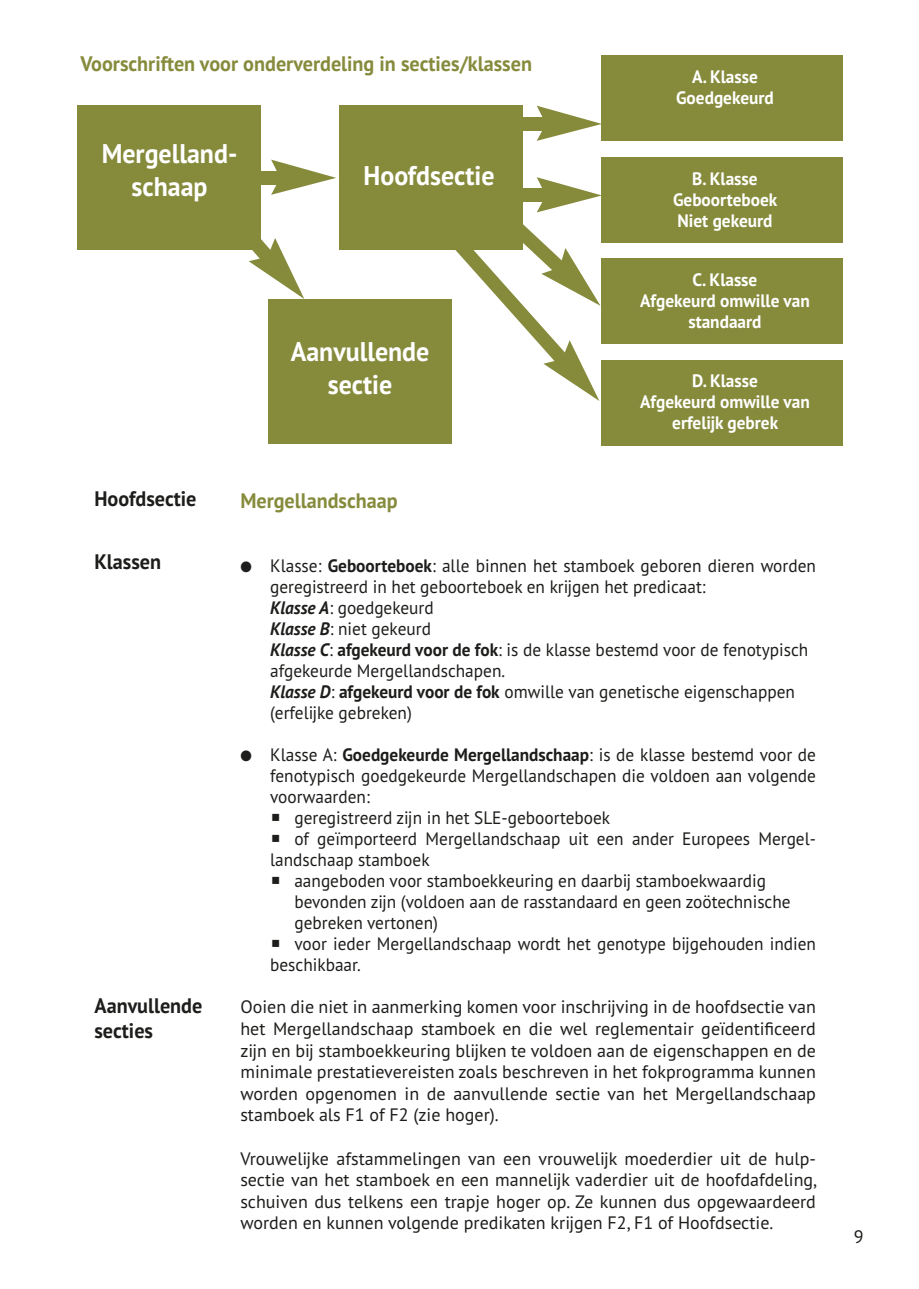
<style>
.page{position:relative;width:919px;height:1289px;background:#fff}
.page>*{position:absolute;margin:0;border:0;box-sizing:border-box;transform-origin:0 0}
.t1{font:700 27px/32.4px "PT Sans Pro";color:#fff;text-align:center;scale:.96 1}
.t2{font:700 21px "PT Sans Pro";color:#868b3c;scale:.96 1}
.t3{font:700 21px/25.2px "PT Sans Pro";color:#1d1d1b;scale:.96 1}
.t4{font:18px/21px "PT Sans Pro";color:#1d1d1b;scale:.96 1}
.t5{font:18px/21.6px "PT Sans Pro";color:#1d1d1b;text-align:justify}
.t6{font:700 18px/21px "PT Sans Pro";color:#fff;text-align:center;scale:.96 1}
.s1{font-weight:700}
.s2{font-weight:700;font-style:italic}
.s3{font-family:"Schnebel Sans Pro";font-size:21px}
</style>
<div class="page">
<div style="left:77px;top:105px;width:183px;height:145px;background:#868b3c"></div>
<div style="left:339px;top:105px;width:183px;height:145px;background:#868b3c"></div>
<div style="left:268px;top:299px;width:183px;height:145px;background:#868b3c"></div>
<div style="left:601px;top:55px;width:242px;height:86px;background:#868b3c"></div>
<div style="left:601px;top:157px;width:242px;height:85px;background:#868b3c"></div>
<div style="left:601px;top:258px;width:242px;height:86px;background:#868b3c"></div>
<div style="left:601px;top:360px;width:242px;height:85px;background:#868b3c"></div>
<div style="left:234px;top:171px;width:61px;height:14px;background:#868b3c"></div>
<svg style="left:271px;top:160px;width:65px;height:35px"></svg>
<div style="left:500px;top:117px;width:61px;height:14px;background:#868b3c"></div>
<svg style="left:536px;top:106px;width:65px;height:35px"></svg>
<svg style="left:248px;top:218px;width:56px;height:81px"></svg>
<svg style="left:451px;top:177px;width:151px;height:224px"></svg>
<p class="t2" style="left:81px;top:50px;width:471px">Voorschriften voor onderverdeling in secties/klassen</p>
<h1 class="t1" style="left:102px;top:137px;width:143px">Mergelland&shy;schaap</h1>
<h1 class="t1" style="left:363px;top:158px;width:138px">Hoofdsectie</h1>
<h1 class="t1" style="left:291px;top:335px;width:146px">Aanvullende sectie</h1>
<p class="t3" style="left:94px;top:486px;width:108px">Hoofdsectie</p>
<p class="t2" style="left:240px;top:487px;width:165px">Mergellandschaap</p>
<p class="t6" style="left:676px;top:66px;width:103px">A. Klasse<br>Goedgekeurd</p>
<p class="t6" style="left:673px;top:168px;width:110px">B. Klasse<br>Geboorteboek<br>Niet gekeurd</p>
<p class="t6" style="left:640px;top:269px;width:178px">C. Klasse<br>Afgekeurd omwille van standaard</p>
<p class="t6" style="left:640px;top:370px;width:178px">D. Klasse<br>Afgekeurd omwille van erfelijk gebrek</p>
<p class="t3" style="left:94px;top:549px;width:71px">Klassen</p>
<p class="t3" style="left:94px;top:992px;width:114px">Aanvullende secties</p>
<p class="t4" style="left:270px;top:554px;width:570px;text-indent:-30px">● Klasse: <span class="s1">Geboorteboek</span>: alle binnen het stamboek geboren dieren worden geregistreerd in het geboorteboek en krijgen het predicaat:<br><span class="s2">Klasse A</span>: goedgekeurd<br><span class="s2">Klasse B</span>: niet gekeurd<br><span class="s2">Klasse C</span>: <span class="s1">afgekeurd voor de fok</span>: is de klasse bestemd voor de fenotypisch afgekeurde Mergellandschapen.<br><span class="s2">Klasse D</span>: <span class="s1">afgekeurd voor de fok</span> omwille van genetische eigenschappen (erfelijke gebreken)</p>
<p class="t4" style="left:270px;top:743px;width:570px;text-indent:-30px">● Klasse A: <span class="s1">Goedgekeurde Mergellandschaap</span>: is de klasse bestemd voor de fenotypisch goedgekeurde Mergellandschapen die voldoen aan volgende voorwaarden:<br><span class="s3">▬</span> geregistreerd zijn in het SLE-geboorteboek<br><span class="s3">▬</span> of geïmporteerd Mergellandschaap uit een ander Europees Mergel&shy;landschaap stamboek<br><span class="s3">▬</span> aangeboden voor stamboekkeuring en daarbij stamboekwaardig</p>
<p class="t4" style="left:294px;top:890px;width:518px">bevonden zijn (voldoen aan de rasstandaard en geen zoötechnische</p>
<p class="t4" style="left:294px;top:911px;width:151px">gebreken vertonen)</p>
<p class="t4" style="left:270px;top:932px;width:570px"><span class="s3">▬</span> voor ieder Mergellandschaap wordt het genotype bijgehouden indien</p>
<p class="t4" style="left:270px;top:953px;width:96px">beschikbaar.</p>
<p class="t5" style="left:240px;top:995px;width:577px">Ooien die niet in aanmerking komen voor inschrijving in de hoofdsectie van het Mergellandschaap stamboek en die wel reglementair geïdentificeerd zijn en bij stamboekkeuring blijken te voldoen aan de eigenschappen en de minimale prestatievereisten zoals beschreven in het fokprogramma kunnen worden opgenomen in de aanvullende sectie van het Mergellandschaap stamboek als F1 of F2 (zie hoger).</p>
<p class="t5" style="left:240px;top:1146px;width:578px">Vrouwelijke afstammelingen van een vrouwelijk moederdier uit de hulp&shy;sectie van het stamboek en een mannelijk vaderdier uit de hoofdafdeling, schuiven dus telkens een trapje hoger op. Ze kunnen dus opgewaardeerd worden en kunnen volgende predikaten krijgen F2, F1 of Hoofdsectie.</p>
<p class="t5" style="left:853px;top:1225px;width:11px">9</p>
</div>
